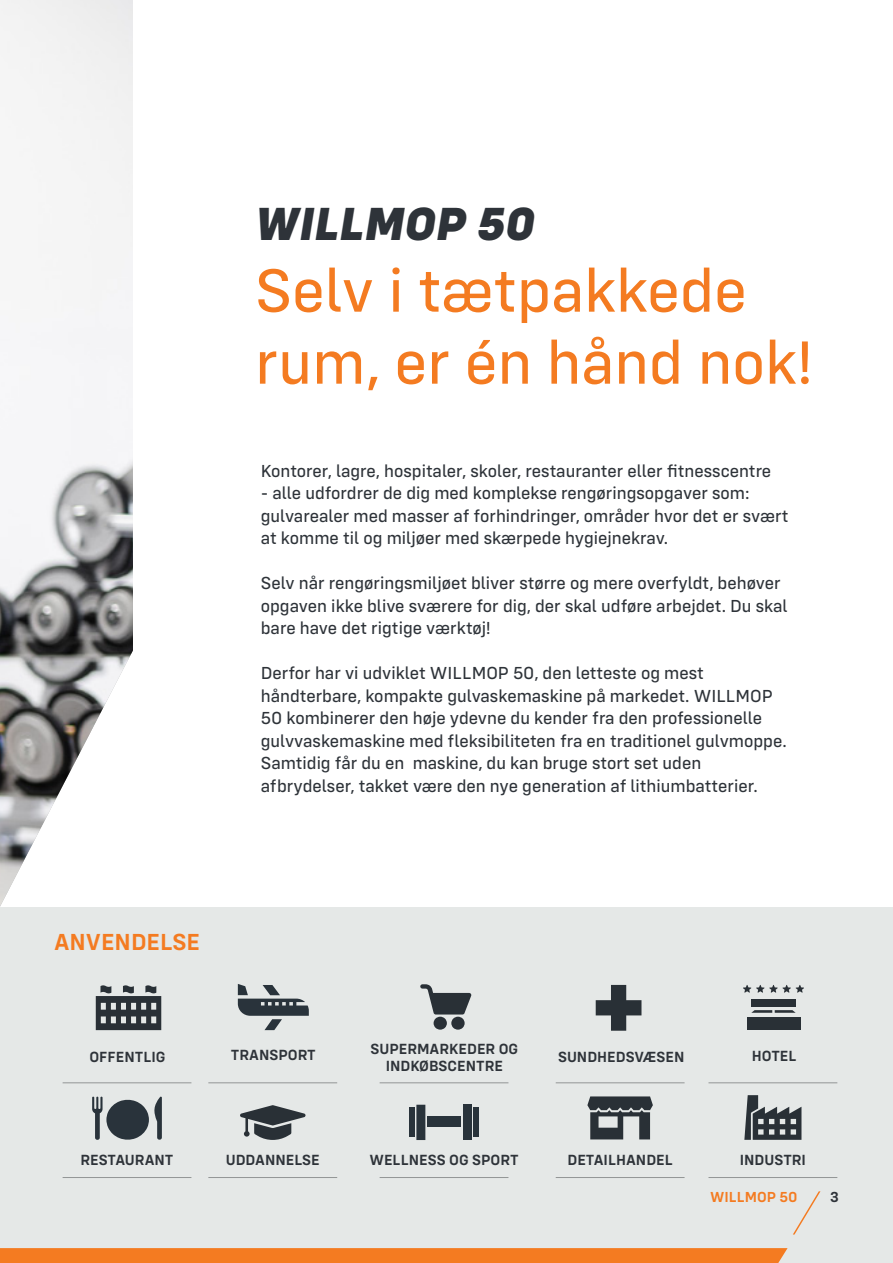
<style>
.page{position:relative;width:893px;height:1263px;background:#fff}
.page>*{position:absolute;margin:0;border:0;box-sizing:border-box;transform-origin:0 0}
.t1{font:63px/72px "Config Text";color:#f47b21}
.t2{font:italic 800 48px "Config";color:#2e3339}
.t3{font:600 24px "Config";color:#f47b21}
.t4{font:18px/22.5px "Config Text";color:#2e3339}
.t5{font:600 15.3px "Config";color:#2e3339}
.t6{font:600 15px "Config";color:#f47b21}
.t7{font:600 15px "Config";color:#2e3339}
</style>
<div class="page">
<div style="left:0;top:908px;width:893px;height:355px;background:#e5e8e7"></div>
<img style="left:0;top:0;width:133px;height:907px">
<svg style="left:0;top:1248px;width:788px;height:15px;background:#f37c23"></svg>
<svg style="left:793px;top:1191px;width:27px;height:43px"></svg>
<hr style="left:63px;top:1082px;width:128px;height:1px;background:#929595">
<hr style="left:380px;top:1082px;width:128px;height:1px;background:#929595">
<hr style="left:208px;top:1082px;width:129px;height:1px;background:#929595">
<hr style="left:556px;top:1082px;width:129px;height:1px;background:#929595">
<hr style="left:708px;top:1082px;width:129px;height:1px;background:#929595">
<hr style="left:63px;top:1177px;width:128px;height:1px;background:#929595">
<hr style="left:380px;top:1177px;width:128px;height:1px;background:#929595">
<hr style="left:208px;top:1177px;width:129px;height:1px;background:#929595">
<hr style="left:556px;top:1177px;width:129px;height:1px;background:#929595">
<hr style="left:708px;top:1177px;width:129px;height:1px;background:#929595">
<svg style="left:240px;top:1105px;width:66px;height:35px"></svg>
<svg style="left:92px;top:1097px;width:70px;height:43px"></svg>
<svg style="left:744px;top:1095px;width:57px;height:45px"></svg>
<svg style="left:587px;top:1096px;width:66px;height:43px"></svg>
<div style="left:427px;top:1116px;width:34px;height:11px;background:#29333b"></div>
<svg style="left:416px;top:1105px;width:9px;height:35px"></svg>
<div style="left:409px;top:1107px;width:6px;height:30px;background:#29333b"></div>
<div style="left:463px;top:1105px;width:9px;height:35px;background:#29333b"></div>
<div style="left:473px;top:1107px;width:6px;height:30px;background:#29333b"></div>
<svg style="left:596px;top:985px;width:45px;height:46px"></svg>
<div style="left:747px;top:1017px;width:53px;height:13px;background:#293036"></div>
<div style="left:751px;top:1000px;width:45px;height:7px;background:#293036"></div>
<svg style="left:751px;top:1010px;width:45px;height:3px"></svg>
<svg style="left:743px;top:985px;width:61px;height:8px"></svg>
<svg style="left:420px;top:984px;width:51px;height:46px"></svg>
<svg style="left:238px;top:984px;width:71px;height:46px"></svg>
<svg style="left:96px;top:985px;width:65px;height:45px"></svg>
<p class="t2" style="left:255px;top:194px;width:282px">WILLMOP 50</p>
<p class="t1" style="left:255px;top:254px;width:559px">Selv i tætpakkede rum, er én hånd nok!</p>
<p class="t4" style="left:261px;top:459px;width:512px">Kontorer, lagre, hospitaler, skoler, restauranter eller fitnesscentre</p>
<p class="t4" style="left:261px;top:482px;width:529px">- alle udfordrer de dig med komplekse rengøringsopgaver som: gulvarealer med masser af forhindringer, områder hvor det er svært at komme til og miljøer med skærpede hygiejnekrav.</p>
<p class="t4" style="left:261px;top:572px;width:528px">Selv når rengøringsmiljøet bliver større og mere overfyldt, behøver opgaven ikke blive sværere for dig, der skal udføre arbejdet. Du skal bare have det rigtige værktøj!</p>
<p class="t4" style="left:261px;top:662px;width:527px">Derfor har vi udviklet WILLMOP 50, den letteste og mest håndterbare, kompakte gulvaskemaskine på markedet. WILLMOP 50 kombinerer den høje ydevne du kender fra den professionelle gulvvaskemaskine med fleksibiliteten fra en traditionel gulvmoppe.<br>Samtidig får du en maskine, du kan bruge stort set uden afbrydelser, takket være den nye generation af lithiumbatterier.</p>
<p class="t3" style="left:54px;top:927px;width:147px">ANVENDELSE</p>
<p class="t5" style="left:89px;top:1048px;width:78px">OFFENTLIG</p>
<p class="t5" style="left:370px;top:1040px;width:149px">SUPERMARKEDER OG</p>
<p class="t5" style="left:386px;top:1056px;width:119px">INDKØBSCENTRE</p>
<p class="t5" style="left:231px;top:1045px;width:87px">TRANSPORT</p>
<p class="t5" style="left:558px;top:1048px;width:128px">SUNDHEDSVÆSEN</p>
<p class="t5" style="left:752px;top:1047px;width:46px">HOTEL</p>
<p class="t5" style="left:81px;top:1150px;width:95px">RESTAURANT</p>
<p class="t5" style="left:226px;top:1150px;width:95px">UDDANNELSE</p>
<p class="t5" style="left:369px;top:1150px;width:151px">WELLNESS OG SPORT</p>
<p class="t5" style="left:567px;top:1150px;width:107px">DETAILHANDEL</p>
<p class="t5" style="left:740px;top:1150px;width:68px">INDUSTRI</p>
<p class="t6" style="left:710px;top:1188px;width:89px">WILLMOP 50</p>
<p class="t7" style="left:830px;top:1188px;width:10px">3</p>
</div>
